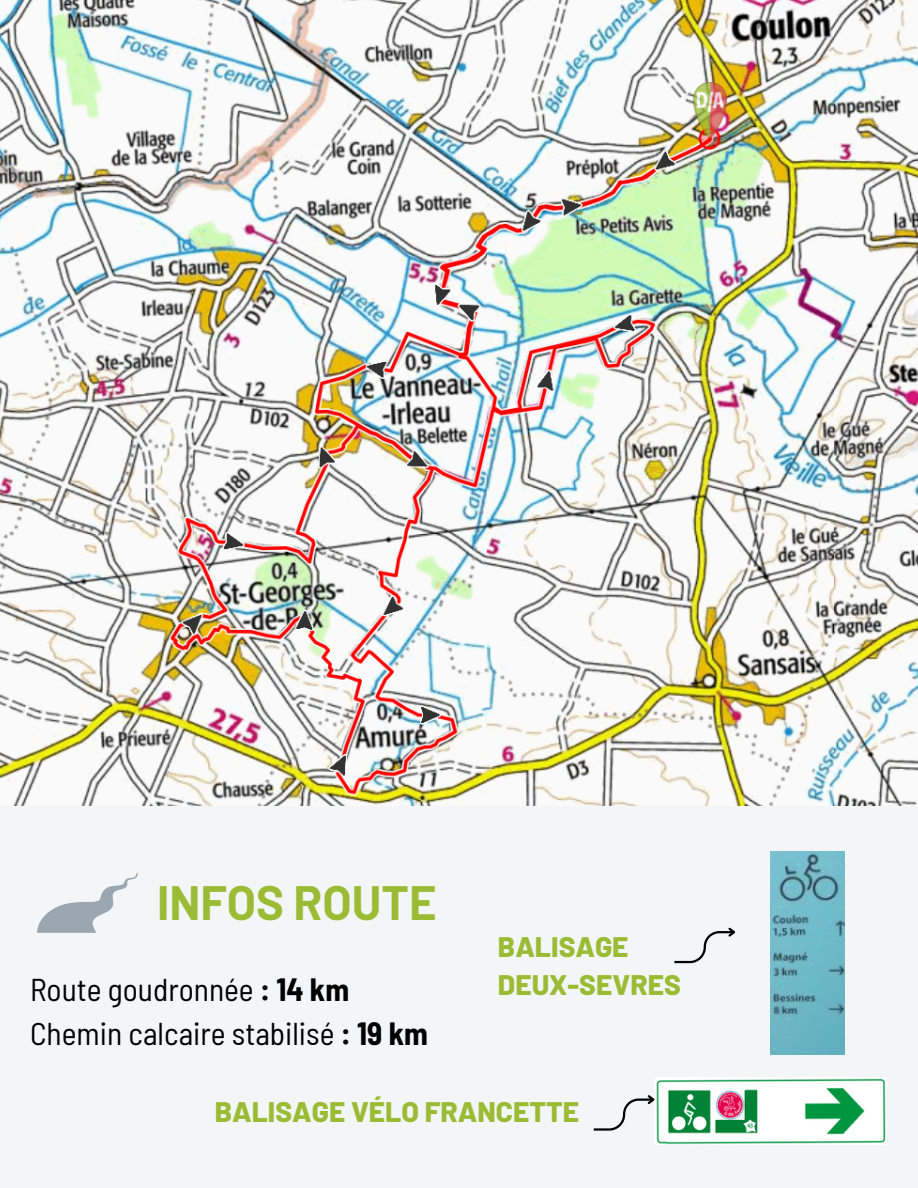
<style>
.page{position:relative;width:918px;height:1188px;background:#f4f5f7}
.page>*{position:absolute;margin:0;border:0;box-sizing:border-box;transform-origin:0 0}
.t1{font:700 47.1px "Barlow";color:#9abc35}
.t2{font:semi-condensed 31.5px/43.8px "Barlow";color:#000}
.t3{font:800 28.35px/38.8px "Barlow";color:#9abc35}
.s1{font-weight:700}
</style>
<div class="page">
<svg style="left:37px;top:873px;width:101px;height:60px"></svg>
<img style="left:770px;top:852px;width:75px;height:202px">
<img style="left:656px;top:1078px;width:230px;height:66px">
<svg style="left:593px;top:1093px;width:64px;height:39px"></svg>
<svg style="left:674px;top:927px;width:62px;height:37px"></svg>
<img style="left:0;top:0;width:918px;height:806px">
<p class="t1" style="left:157px;top:873px;width:281px">INFOS ROUTE</p>
<p class="t2" style="left:30px;top:967px;width:400px">Route goudronnée <span class="s1">: 14 km<br></span>Chemin calcaire stabilisé <span class="s1">: 19 km</span></p>
<h1 class="t3" style="left:498px;top:926px;width:184px">BALISAGE<br>DEUX-SEVRES</h1>
<p class="t3" style="left:215px;top:1091px;width:366px">BALISAGE VÉLO FRANCETTE</p>
</div>
